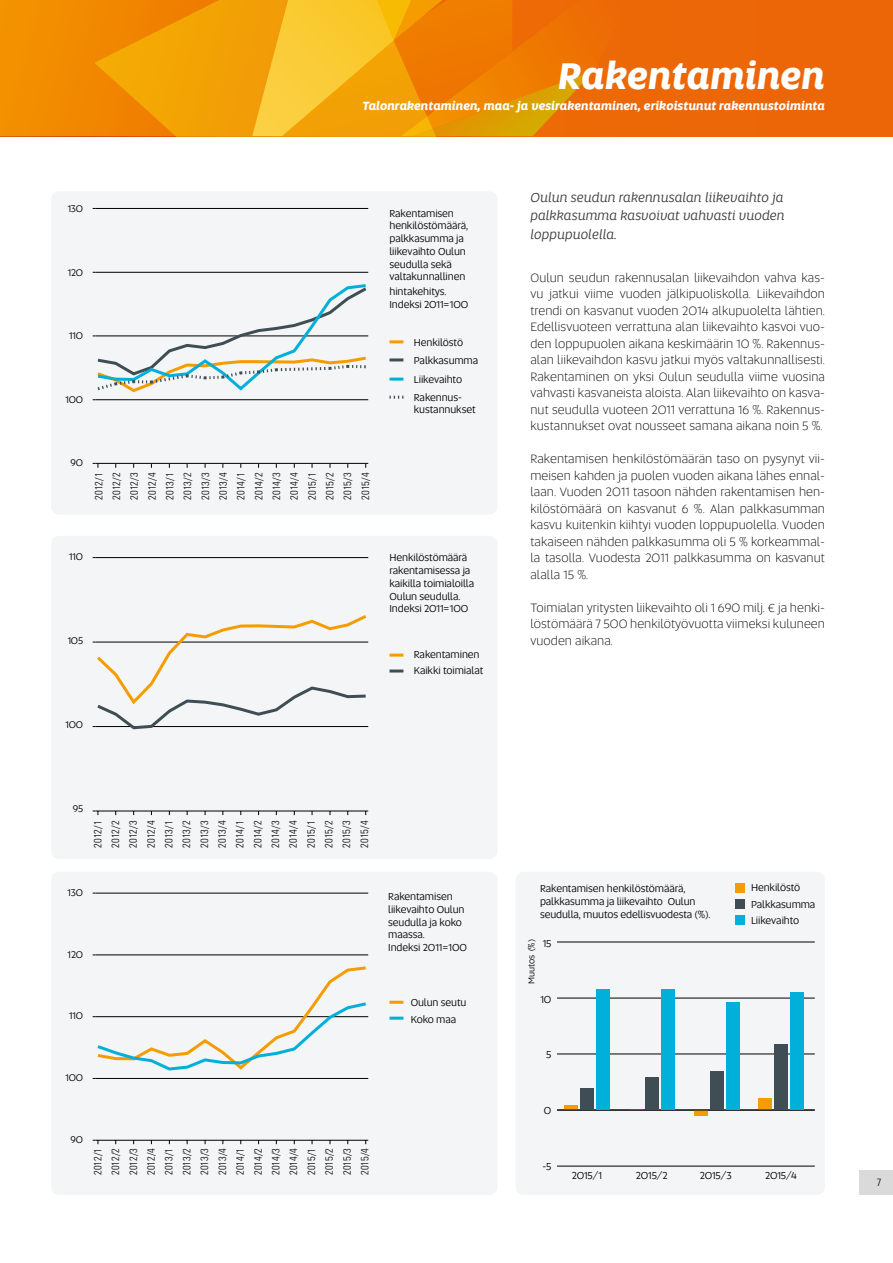
<style>
.page{position:relative;width:893px;height:1263px;background:#fff}
.page>*{position:absolute;margin:0;border:0;box-sizing:border-box;transform-origin:0 0}
.t1{font:italic 700 37.5px "Altis";color:#fff}
.t2{font:italic 13.5px/18.8px "Altis";color:#3c3c3b;text-align:justify}
.t3{font:300 12.75px/16.5px "Altis";letter-spacing:.005em;color:#000;text-align:justify}
.t4{font:italic 700 12px "Altis";color:#fff}
.t5{font:10.5px/12.8px "Altis";letter-spacing:-.01em;color:#000}
.t6{font:300 condensed 10.5px/17.9px "Univers LT Std";color:#000;text-align:justify}
.t7{font:10.2px "Altis";letter-spacing:-.02em;color:#000}
.t8{font:9px "Altis";letter-spacing:-.02em;color:#000}
</style>
<div class="page">
<div style="left:859px;top:1171px;width:34px;height:24px;background:#dadada"></div>
<div style="left:0;top:0;width:893px;height:136px;background:#ec6707"></div>
<svg style="left:0;top:0;width:595px;height:136px"></svg>
<svg style="left:94px;top:0;width:393px;height:136px;background:#f3a00d"></svg>
<div style="left:51px;top:191px;width:446px;height:323px;background:#f3f5f6;border-radius:9px"></div>
<div style="left:51px;top:536px;width:446px;height:323px;background:#f3f5f6;border-radius:9px"></div>
<div style="left:51px;top:872px;width:446px;height:323px;background:#f3f5f6;border-radius:9px"></div>
<div style="left:516px;top:872px;width:309px;height:323px;background:#f3f5f6;border-radius:9px"></div>
<div style="left:736px;top:883px;width:9px;height:9px;background:#f59c00"></div>
<div style="left:736px;top:899px;width:9px;height:9px;background:#3f4e55"></div>
<div style="left:736px;top:916px;width:9px;height:9px;background:#00b0db"></div>
<svg style="left:389px;top:396px;width:14px;height:3px"></svg>
<hr style="left:389px;top:340px;width:14px;height:3px;background:#f59c00">
<hr style="left:389px;top:654px;width:14px;height:3px;background:#f59c00">
<hr style="left:389px;top:1001px;width:14px;height:3px;background:#f59c00">
<hr style="left:389px;top:669px;width:14px;height:3px;background:#3f4e55">
<hr style="left:389px;top:1017px;width:14px;height:3px;background:#00b0db">
<hr style="left:389px;top:358px;width:14px;height:3px;background:#3f4e55">
<hr style="left:389px;top:378px;width:14px;height:3px;background:#00b0db">
<svg style="left:564px;top:1106px;width:14px;height:4px"></svg>
<svg style="left:629px;top:1109px;width:14px;height:1px"></svg>
<div style="left:693px;top:1110px;width:14px;height:5px;background:#f59c00"></div>
<div style="left:758px;top:1098px;width:14px;height:12px;background:#f59c00"></div>
<hr style="left:557px;top:1166px;width:258px;height:1px;background:#000">
<hr style="left:557px;top:1110px;width:258px;height:1px;background:#000">
<hr style="left:557px;top:1054px;width:258px;height:1px;background:#000">
<hr style="left:557px;top:998px;width:258px;height:1px;background:#000">
<hr style="left:557px;top:942px;width:258px;height:1px;background:#000">
<div style="left:580px;top:1088px;width:14px;height:22px;background:#3f4e55"></div>
<div style="left:645px;top:1077px;width:14px;height:33px;background:#3f4e55"></div>
<div style="left:710px;top:1071px;width:14px;height:39px;background:#3f4e55"></div>
<div style="left:774px;top:1044px;width:14px;height:66px;background:#3f4e55"></div>
<div style="left:597px;top:989px;width:13px;height:121px;background:#00b0db"></div>
<div style="left:661px;top:989px;width:14px;height:121px;background:#00b0db"></div>
<div style="left:726px;top:1002px;width:14px;height:108px;background:#00b0db"></div>
<div style="left:790px;top:992px;width:14px;height:118px;background:#00b0db"></div>
<hr style="left:95px;top:463px;width:273px;height:1px;background:#000">
<hr style="left:95px;top:272px;width:273px;height:1px;background:#000">
<hr style="left:95px;top:208px;width:273px;height:1px;background:#000">
<svg style="left:93px;top:463px;width:6px;height:5px"></svg>
<svg style="left:93px;top:284px;width:276px;height:116px"></svg>
<hr style="left:95px;top:811px;width:273px;height:1px;background:#000">
<hr style="left:95px;top:557px;width:273px;height:1px;background:#000">
<svg style="left:93px;top:811px;width:6px;height:4px"></svg>
<svg style="left:93px;top:615px;width:276px;height:115px"></svg>
<hr style="left:95px;top:1140px;width:273px;height:1px;background:#000">
<hr style="left:95px;top:1078px;width:273px;height:1px;background:#000">
<hr style="left:95px;top:955px;width:273px;height:1px;background:#000">
<hr style="left:95px;top:893px;width:273px;height:1px;background:#000">
<svg style="left:93px;top:1140px;width:6px;height:4px"></svg>
<svg style="left:93px;top:966px;width:276px;height:105px"></svg>
<h1 class="t1" style="left:558px;top:48px;width:268px">Rakentaminen</h1>
<p class="t4" style="left:362px;top:97px;width:464px">Talonrakentaminen, maa- ja vesirakentaminen, erikoistunut rakennustoiminta</p>
<p class="t7" style="left:68px;top:202px;width:17px">130</p>
<p class="t7" style="left:68px;top:265px;width:17px">120</p>
<p class="t7" style="left:69px;top:328px;width:15px">110</p>
<p class="t7" style="left:66px;top:392px;width:19px">100</p>
<p class="t7" style="left:71px;top:455px;width:14px">90</p>
<p class="t6" style="left:90px;top:500px;width:28px;rotate:-90deg">2012/1<br>2012/2<br>2012/3<br>2012/4<br>2013/1<br>2013/2<br>2013/3<br>2013/4<br>2014/1<br>2014/2<br>2014/3<br>2014/4<br>2015/1<br>2015/2<br>2015/3<br>2015/4</p>
<p class="t5" style="left:389px;top:206px;width:80px">Rakentamisen henkilöstömäärä, palkkasumma ja liikevaihto Oulun seudulla sekä valtakunnallinen</p>
<p class="t5" style="left:389px;top:285px;width:80px">hintakehitys.<br>Indeksi 2011=100</p>
<p class="t5" style="left:414px;top:333px;width:66px;line-height:18.3px">Henkilöstö<br>Palkkasumma<br>Liikevaihto<br>Rakennus-</p>
<p class="t5" style="left:414px;top:403px;width:63px">kustannukset</p>
<p class="t7" style="left:69px;top:549px;width:15px">110</p>
<p class="t7" style="left:68px;top:633px;width:17px">105</p>
<p class="t7" style="left:66px;top:717px;width:19px">100</p>
<p class="t5" style="left:389px;top:551px;width:86px">Henkilöstömäärä rakentamisessa ja kaikilla toimialoilla<br>Oulun seudulla.<br>Indeksi 2011=100</p>
<p class="t5" style="left:414px;top:646px;width:71px;line-height:16.5px">Rakentaminen<br>Kaikki toimialat</p>
<p class="t7" style="left:73px;top:801px;width:12px">95</p>
<p class="t6" style="left:89px;top:847px;width:28px;rotate:-90deg">2012/1<br>2012/2<br>2012/3<br>2012/4<br>2013/1<br>2013/2<br>2013/3<br>2013/4<br>2014/1<br>2014/2<br>2014/3<br>2014/4<br>2015/1<br>2015/2<br>2015/3<br>2015/4</p>
<p class="t7" style="left:67px;top:886px;width:17px">130</p>
<p class="t7" style="left:68px;top:947px;width:17px">120</p>
<p class="t7" style="left:69px;top:1009px;width:16px">110</p>
<p class="t5" style="left:388px;top:890px;width:80px">Rakentamisen liikevaihto Oulun seudulla ja koko maassa.<br>Indeksi 2011=100</p>
<p class="t5" style="left:411px;top:994px;width:57px;line-height:16.5px">Oulun seutu<br>Koko maa</p>
<p class="t7" style="left:65px;top:1070px;width:19px">100</p>
<p class="t7" style="left:71px;top:1132px;width:14px">90</p>
<p class="t6" style="left:89px;top:1175px;width:28px;rotate:-90deg">2012/1<br>2012/2<br>2012/3<br>2012/4<br>2013/1<br>2013/2<br>2013/3<br>2013/4<br>2014/1<br>2014/2<br>2014/3<br>2014/4<br>2015/1<br>2015/2<br>2015/3<br>2015/4</p>
<p class="t2" style="left:530px;top:187px;width:256px">Oulun seudun rakennusalan liikevaihto ja palkkasumma kasvoivat vahvasti vuoden loppupuolella.</p>
<p class="t3" style="left:530px;top:269px;width:296px">Oulun seudun rakennusalan liikevaihdon vahva kas&shy;vu jatkui viime vuoden jälkipuoliskolla. Liikevaihdon trendi on kasvanut vuoden 2014 alkupuolelta lähtien.<br>Edellisvuoteen verrattuna alan liikevaihto kasvoi vuo&shy;den loppupuolen aikana keskimäärin 10 %. Rakennus&shy;alan liikevaihdon kasvu jatkui myös valtakunnallisesti.<br>Rakentaminen on yksi Oulun seudulla viime vuosina vahvasti kasvaneista aloista. Alan liikevaihto on kasva&shy;nut seudulla vuoteen 2011 verrattuna 16 %. Rakennus&shy;kustannukset ovat nousseet samana aikana noin 5 %.</p>
<p class="t3" style="left:530px;top:450px;width:296px">Rakentamisen henkilöstömäärän taso on pysynyt vii&shy;meisen kahden ja puolen vuoden aikana lähes ennal&shy;laan. Vuoden 2011 tasoon nähden rakentamisen hen&shy;kilöstömäärä on kasvanut 6 %. Alan palkkasumman kasvu kuitenkin kiihtyi vuoden loppupuolella. Vuoden takaiseen nähden palkkasumma oli 5 % korkeammal&shy;la tasolla. Vuodesta 2011 palkkasumma on kasvanut alalla 15 %.</p>
<p class="t3" style="left:530px;top:599px;width:296px">Toimialan yritysten liikevaihto oli 1 690 milj. € ja henki&shy;löstömäärä 7 500 henkilötyövuotta viimeksi kuluneen vuoden aikana.</p>
<p class="t5" style="left:540px;top:882px;width:172px">Rakentamisen henkilöstömäärä, palkkasumma ja liikevaihto Oulun seudulla, muutos edellisvuodesta (%).</p>
<p class="t5" style="left:543px;top:936px;width:10px">15</p>
<p class="t8" style="left:525px;top:983px;width:46px;rotate:-90deg">Muutos (%)</p>
<p class="t5" style="left:540px;top:992px;width:12px">10</p>
<p class="t5" style="left:546px;top:1048px;width:7px">5</p>
<p class="t5" style="left:544px;top:1104px;width:9px">0</p>
<p class="t5" style="left:751px;top:879px;width:66px;line-height:16.5px">Henkilöstö<br>Palkkasumma<br>Liikevaihto</p>
<p class="t5" style="left:542px;top:1159px;width:11px">-5</p>
<p class="t5" style="left:572px;top:1168px;width:32px">2015/1</p>
<p class="t5" style="left:636px;top:1168px;width:33px">2015/2</p>
<p class="t5" style="left:700px;top:1168px;width:33px">2015/3</p>
<p class="t5" style="left:765px;top:1168px;width:33px">2015/4</p>
<p class="t6" style="left:877px;top:1173px;width:6px">7</p>
</div>
